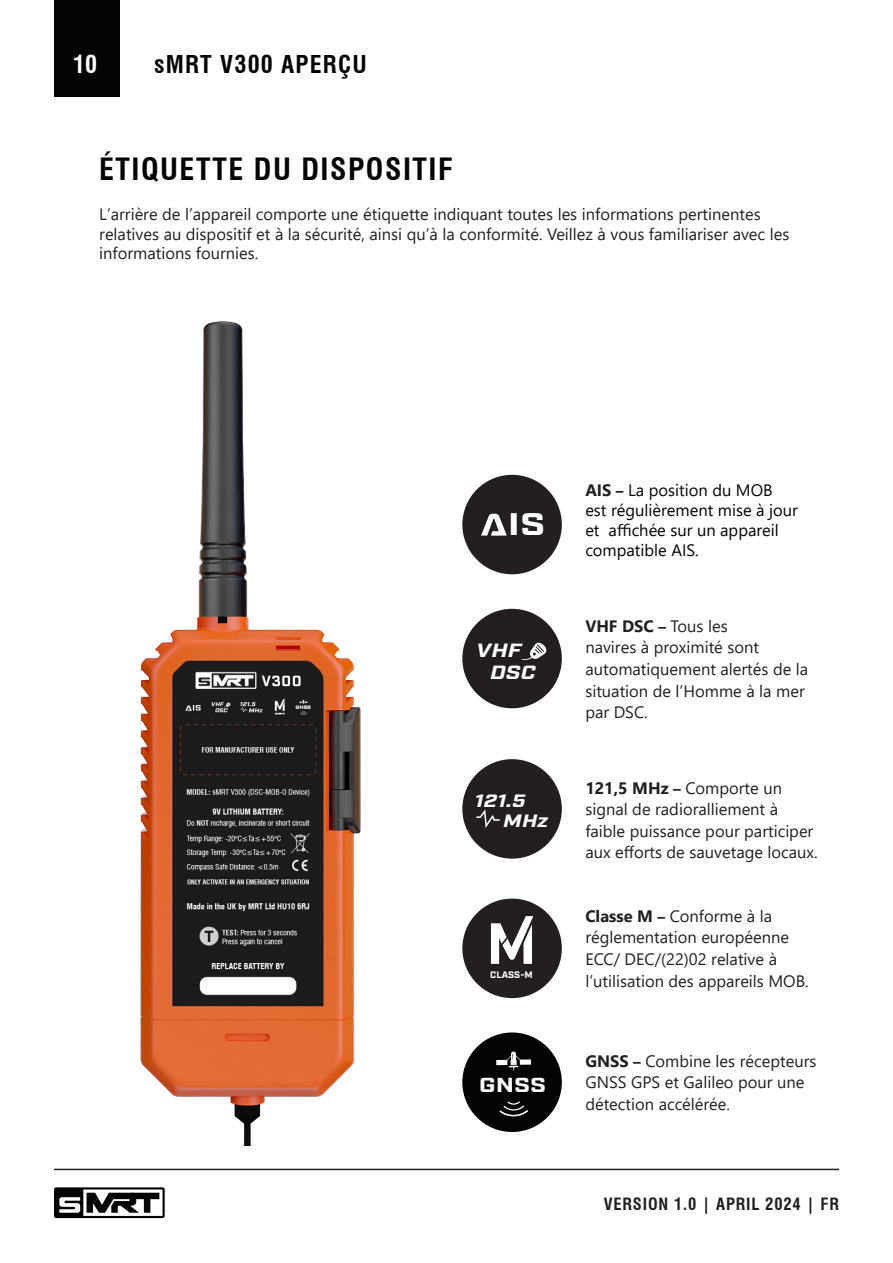
<style>
.page{position:relative;width:893px;height:1263px;background:#fff}
.page>*{position:absolute;margin:0;border:0;box-sizing:border-box;transform-origin:0 0}
.t1{font:700 31.2px "Industry";color:#fff;scale:1.3 1}
.t2{font:700 condensed 30px "Swiss 721 BT";letter-spacing:.05em;color:#040503}
.t3{font:700 condensed 24px "Swiss 721 BT";letter-spacing:.05em;color:#040503}
.t4{font:700 condensed 24px "Swiss 721 BT";color:#fff}
.t5{font:700 20.25px "Industry";color:#fff;scale:1.27 1}
.t6{font:italic 700 19.05px/22px "Industry";color:#fff;scale:1.27 1}
.t7{font:italic 700 17.85px/20.5px "Industry";color:#fff;scale:1.27 1}
.t8{font:16.5px/21.6px "Segoe UI";color:#231f20}
.t9{font:16.5px/19.8px "Segoe UI";color:#040503}
.t10{font:700 condensed 16.5px "Swiss 721 BT";letter-spacing:.05em;color:#231f20}
.t11{font:700 9.45px "Industry";color:#fff}
.s1{font-weight:700;color:#231f20}
.s2{font-weight:700;font-size:15.3px;color:#231f20}
.s3{font-weight:700}
.s4{font-weight:700;font-size:15.3px}
</style>
<div class="page">
<img style="left:140px;top:321px;width:221px;height:825px">
<hr style="left:54px;top:1169px;width:785px;height:1px;background:#231f20">
<div style="left:54px;top:0;width:65px;height:97px;background:#040503"></div>
<div style="left:462px;top:759px;width:100px;height:100px;background:#231f20;border-radius:50%"></div>
<div style="left:462px;top:898px;width:100px;height:100px;background:#231f20;border-radius:50%"></div>
<svg style="left:491px;top:916px;width:42px;height:48px"></svg>
<div style="left:462px;top:1032px;width:100px;height:100px;background:#040503;border-radius:50%"></div>
<div style="left:496px;top:1060px;width:11px;height:5px;background:#fff"></div>
<div style="left:520px;top:1059px;width:11px;height:6px;background:#fff"></div>
<svg style="left:507px;top:1051px;width:13px;height:20px"></svg>
<svg style="left:499px;top:1101px;width:29px;height:15px"></svg>
<svg style="left:54px;top:1187px;width:111px;height:31px"></svg>
<div style="left:462px;top:475px;width:100px;height:99px;background:#231f20;border-radius:50%"></div>
<svg style="left:481px;top:514px;width:26px;height:22px"></svg>
<div style="left:462px;top:609px;width:100px;height:99px;background:#231f20;border-radius:50%"></div>
<svg style="left:522px;top:643px;width:25px;height:17px"></svg>
<svg style="left:476px;top:809px;width:24px;height:19px"></svg>
<p class="t4" style="left:73px;top:50px;width:25px">10</p>
<p class="t3" style="left:154px;top:50px;width:214px">sMRT V300 APERÇU</p>
<p class="t2" style="left:99px;top:151px;width:355px">ÉTIQUETTE DU DISPOSITIF</p>
<p class="t8" style="left:99px;top:202px;width:692px;line-height:19.8px">L’arrière de l’appareil comporte une étiquette indiquant toutes les informations pertinentes relatives au dispositif et à la sécurité, ainsi qu’à la conformité. Veillez à vous familiariser avec les informations fournies.</p>
<h1 class="t1" style="left:508px;top:506px;width:30px">IS</h1>
<p class="t6" style="left:490px;top:640px;width:37px;text-indent:-14px">VHF<br>DSC</p>
<p class="t7" style="left:503px;top:791px;width:37px;text-indent:-29px">121.5<br>MHz</p>
<p class="t11" style="left:490px;top:969px;width:44px">CLASS-M</p>
<p class="t5" style="left:479px;top:1073px;width:54px">GNSS</p>
<p class="t9" style="left:585px;top:479px;width:214px"><span class="s1">AIS</span> <span class="s2">–</span> La position du MOB est régulièrement mise à jour et affichée sur un appareil compatible AIS.</p>
<p class="t8" style="left:585px;top:614px;width:224px"><span class="s3">VHF DSC</span> <span class="s4">–</span> Tous les<br>navires à proximité sont automatiquement alertés de la situation de l’Homme à la mer par DSC.</p>
<p class="t8" style="left:585px;top:775px;width:234px"><span class="s3">121,5 MHz</span> <span class="s4">–</span> Comporte un signal de radioralliement à faible puissance pour participer aux efforts de sauvetage locaux.</p>
<p class="t8" style="left:585px;top:904px;width:225px"><span class="s3">Classe M</span> <span class="s4">–</span> Conforme à la réglementation européenne<br>ECC/ DEC/(22)02 relative à l’utilisation des appareils MOB.</p>
<p class="t8" style="left:585px;top:1049px;width:233px"><span class="s3">GNSS</span> <span class="s4">–</span> Combine les récepteurs<br>GNSS GPS et Galileo pour une détection accélérée.</p>
<p class="t10" style="left:604px;top:1194px;width:237px">VERSION 1.0 | APRIL 2024 | FR</p>
</div>
